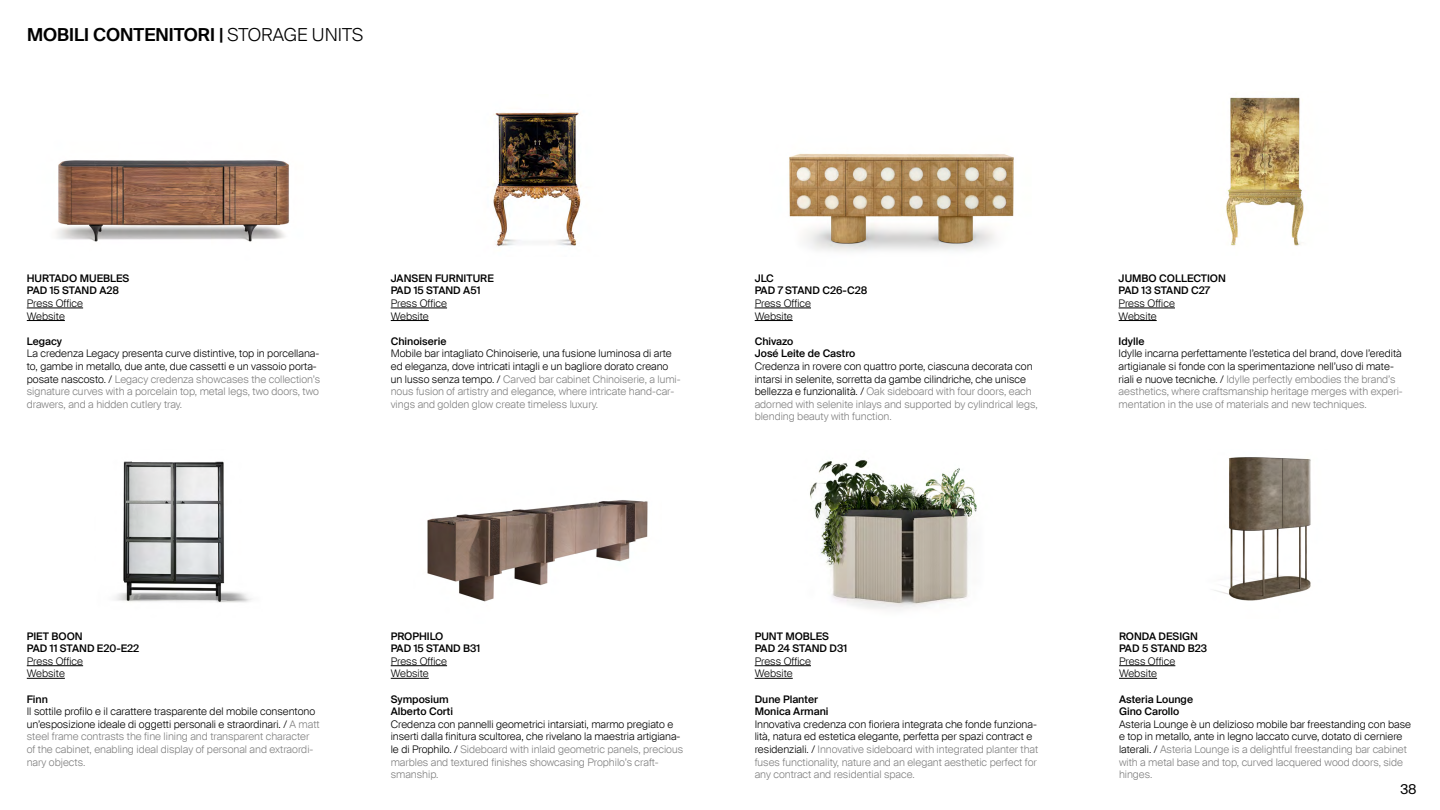
<style>
.page{position:relative;width:1440px;height:810px;background:#fff}
.page>*{position:absolute;margin:0;border:0;box-sizing:border-box;transform-origin:0 0}
.t1{font:600 18px "Suisse Intl";color:#000}
.t2{font:13.5px "Suisse Intl";color:#000}
.t3{font:300 10.5px/12.6px "Suisse Intl";color:#000}
.t4{font:300 10.5px/12.6px "Suisse Intl";color:#808080}
.t5{font:500 10.5px/12.6px "Suisse Intl";color:#000}
.s1{font-weight:300}
.s2{color:#808080}
.s3{color:#000}
</style>
<div class="page">
<img style="left:492px;top:112px;width:89px;height:135px">
<hr style="left:391px;top:308px;width:56px;height:1px;background:#000">
<hr style="left:391px;top:320px;width:38px;height:1px;background:#000">
<img style="left:789px;top:154px;width:225px;height:98px">
<hr style="left:755px;top:308px;width:56px;height:1px;background:#000">
<hr style="left:755px;top:320px;width:38px;height:1px;background:#000">
<img style="left:1226px;top:97px;width:78px;height:149px">
<hr style="left:1119px;top:308px;width:56px;height:1px;background:#000">
<hr style="left:1119px;top:320px;width:38px;height:1px;background:#000">
<img style="left:115px;top:461px;width:137px;height:142px">
<hr style="left:27px;top:665px;width:56px;height:1px;background:#000">
<hr style="left:27px;top:678px;width:38px;height:1px;background:#000">
<img style="left:427px;top:500px;width:221px;height:102px">
<hr style="left:391px;top:665px;width:56px;height:1px;background:#000">
<hr style="left:391px;top:678px;width:38px;height:1px;background:#000">
<img style="left:810px;top:460px;width:167px;height:149px">
<hr style="left:755px;top:665px;width:56px;height:1px;background:#000">
<hr style="left:755px;top:678px;width:38px;height:1px;background:#000">
<img style="left:1214px;top:457px;width:97px;height:144px">
<hr style="left:1119px;top:665px;width:56px;height:1px;background:#000">
<hr style="left:1119px;top:678px;width:38px;height:1px;background:#000">
<img style="left:56px;top:160px;width:234px;height:82px">
<hr style="left:27px;top:308px;width:56px;height:1px;background:#000">
<hr style="left:27px;top:320px;width:38px;height:1px;background:#000">
<h1 class="t1" style="left:27px;top:24px;width:337px">MOBILI CONTENITORI | <span class="s1">STORAGE UNITS</span></h1>
<p class="t5" style="left:27px;top:272px;width:104px">HURTADO MUEBLES<br>PAD 15 STAND A28</p>
<p class="t3" style="left:27px;top:297px;width:58px">Press Office<br>Website</p>
<p class="t5" style="left:27px;top:335px;width:37px">Legacy</p>
<p class="t3" style="left:27px;top:348px;width:295px">La credenza Legacy presenta curve distintive, top in porcellana&shy;to, gambe in metallo, due ante, due cassetti e un vassoio porta&shy;posate nascosto. / <span class="s2">Legacy credenza showcases the collection’s signature curves with a porcelain top, metal legs, two doors, two drawers, and a hidden cutlery tray.</span></p>
<p class="t5" style="left:391px;top:272px;width:105px">JANSEN FURNITURE<br>PAD 15 STAND A51</p>
<p class="t3" style="left:391px;top:297px;width:58px">Press Office<br>Website</p>
<p class="t5" style="left:391px;top:335px;width:57px">Chinoiserie</p>
<p class="t3" style="left:391px;top:348px;width:291px">Mobile bar intagliato Chinoiserie, una fusione luminosa di arte ed eleganza, dove intricati intagli e un bagliore dorato creano un lusso senza tempo. / <span class="s2">Carved bar cabinet Chinoiserie, a lumi&shy;nous fusion of artistry and elegance, where intricate hand-car&shy;vings and golden glow create timeless luxury.</span></p>
<p class="t5" style="left:755px;top:272px;width:114px">JLC<br>PAD 7 STAND C26-C28</p>
<p class="t3" style="left:755px;top:297px;width:58px">Press Office<br>Website</p>
<p class="t5" style="left:755px;top:335px;width:102px">Chivazo<br>José Leite de Castro</p>
<p class="t3" style="left:755px;top:360px;width:285px">Credenza in rovere con quattro porte, ciascuna decorata con intarsi in selenite, sorretta da gambe cilindriche, che unisce bellezza e funzionalità. / <span class="s2">Oak sideboard with four doors, each adorned with selenite inlays and supported by cylindrical legs, blending beauty with function.</span></p>
<p class="t5" style="left:1119px;top:272px;width:109px">JUMBO COLLECTION<br>PAD 13 STAND C27</p>
<p class="t3" style="left:1119px;top:297px;width:58px">Press Office<br>Website</p>
<p class="t5" style="left:1119px;top:335px;width:27px">Idylle</p>
<p class="t3" style="left:1119px;top:348px;width:286px">Idylle incarna perfettamente l’estetica del brand, dove l’eredità artigianale si fonde con la sperimentazione nell’uso di mate&shy;riali e nuove tecniche. / <span class="s2">Idylle perfectly embodies the brand’s aesthetics, where craftsmanship heritage merges with experi&shy;mentation in the use of materials and new techniques.</span></p>
<p class="t5" style="left:27px;top:630px;width:114px">PIET BOON<br>PAD 11 STAND E20-E22</p>
<p class="t3" style="left:27px;top:655px;width:58px">Press Office<br>Website</p>
<p class="t5" style="left:27px;top:693px;width:23px">Finn</p>
<p class="t4" style="left:27px;top:705px;width:294px"><span class="s3">Il sottile profilo e il carattere trasparente del mobile consentono un’esposizione ideale di oggetti personali e straordinari. /</span> A matt steel frame contrasts the fine lining and transparent character of the cabinet, enabling ideal display of personal and extraordi&shy;nary objects.</p>
<p class="t5" style="left:391px;top:630px;width:91px">PROPHILO<br>PAD 15 STAND B31</p>
<p class="t3" style="left:391px;top:655px;width:58px">Press Office<br>Website</p>
<p class="t5" style="left:391px;top:693px;width:64px">Symposium<br>Alberto Corti</p>
<p class="t3" style="left:391px;top:718px;width:294px">Credenza con pannelli geometrici intarsiati, marmo pregiato e inserti dalla finitura scultorea, che rivelano la maestria artigiana&shy;le di Prophilo. / <span class="s2">Sideboard with inlaid geometric panels, precious marbles and textured finishes showcasing Prophilo’s craft&shy;smanship.</span></p>
<p class="t5" style="left:755px;top:630px;width:94px">PUNT MOBLES<br>PAD 24 STAND D31</p>
<p class="t3" style="left:755px;top:655px;width:58px">Press Office<br>Website</p>
<p class="t5" style="left:755px;top:693px;width:75px">Dune Planter<br>Monica Armani</p>
<p class="t4" style="left:755px;top:718px;width:285px"><span class="s3">Innovativa credenza con fioriera integrata che fonde funziona&shy;lità, natura ed estetica elegante, perfetta per spazi contract e residenziali. /</span> Innovative sideboard with integrated planter that fuses functionality, nature and an elegant aesthetic perfect for any contract and residential space.</p>
<p class="t5" style="left:1119px;top:630px;width:90px">RONDA DESIGN<br>PAD 5 STAND B23</p>
<p class="t3" style="left:1119px;top:655px;width:58px">Press Office<br>Website</p>
<p class="t5" style="left:1119px;top:693px;width:76px">Asteria Lounge<br>Gino Carollo</p>
<p class="t3" style="left:1119px;top:718px;width:293px">Asteria Lounge è un delizioso mobile bar freestanding con base e top in metallo, ante in legno laccato curve, dotato di cerniere laterali. / <span class="s2">Asteria Lounge is a delightful freestanding bar cabinet with a metal base and top, curved lacquered wood doors, side hinges.</span></p>
<p class="t2" style="left:1400px;top:782px;width:18px">38</p>
</div>
